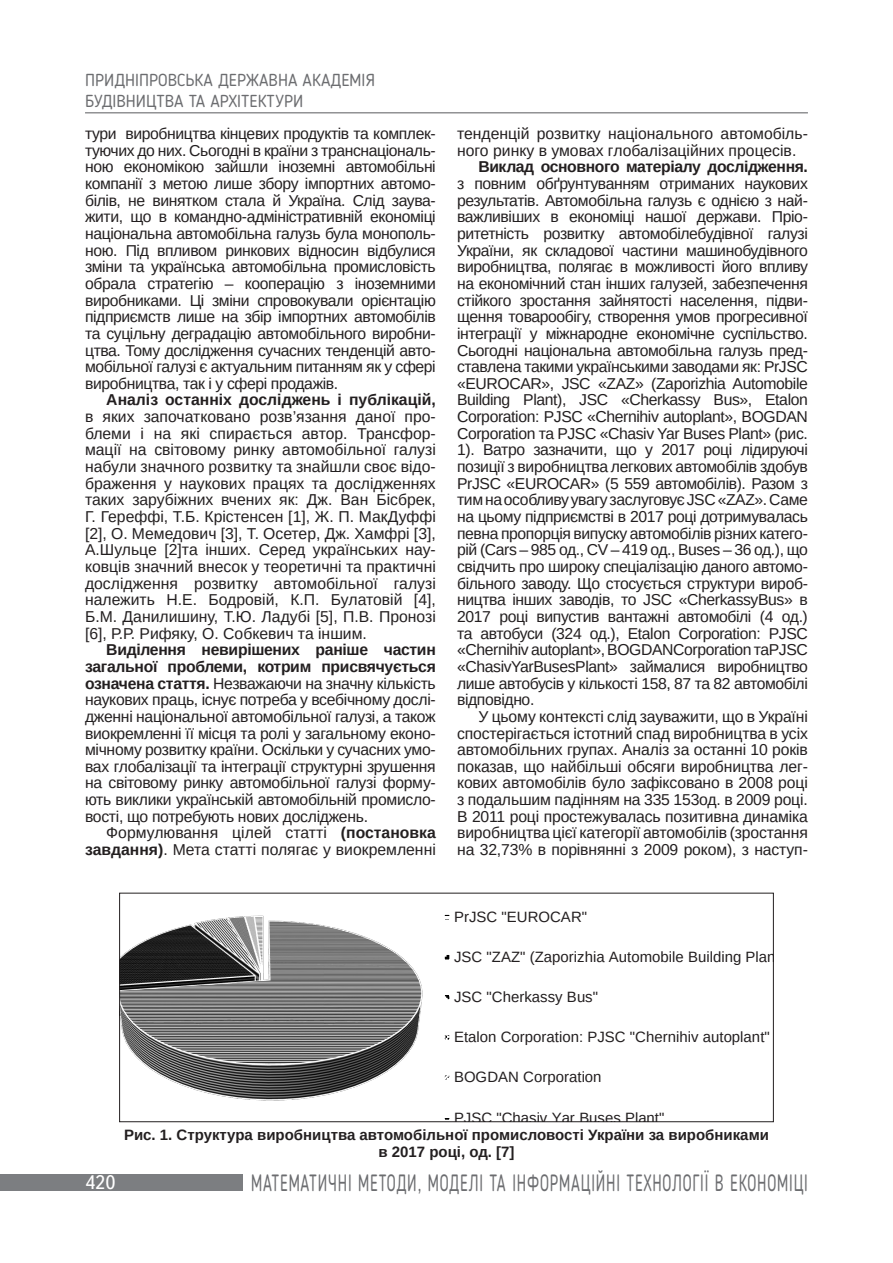
<style>
.page{position:relative;width:893px;height:1263px;background:#fff}
.page>*{position:absolute;margin:0;border:0;box-sizing:border-box;transform-origin:0 0}
.t1{font:23.4px "Blogger Sans";letter-spacing:.05em;color:#6c6d70;scale:.69 1}
.t2{font:19.5px "Ukrainian Text";color:#fff}
.t3{font:17.25px/20.7px "Blogger Sans";color:#6c6d70}
.Текст_основной_GREP{font:15.75px/16.6px "Arimo";letter-spacing:-.01em;color:#231f20;text-align:justify}
.t4{font:15px "Arimo";color:#231f20}
.Рисунок{font:700 15px/16.5px "Arimo";color:#231f20;text-align:center}
.s1{font-weight:700}
</style>
<div class="page">
<hr style="left:85px;top:112px;width:723px;height:1px;background:#6c6d70">
<div style="left:0;top:1173px;width:242px;height:17px;background:#7c7e81"></div>
<img style="left:121px;top:915px;width:302px;height:186px">
<div style="left:442px;top:912px;width:10px;height:10px;border:3px solid #fff"></div>
<div style="left:442px;top:952px;width:10px;height:10px;border:3px solid #fff"></div>
<div style="left:442px;top:992px;width:10px;height:10px;border:3px solid #fff"></div>
<div style="left:442px;top:1032px;width:10px;height:10px;border:3px solid #fff"></div>
<div style="left:442px;top:1072px;width:10px;height:11px;border:3px solid #fff"></div>
<div style="left:119px;top:893px;width:655px;height:229px;border:1px solid #231f20"></div>
<p class="t3" style="left:85px;top:69px;width:291px">ПРИДНІПРОВСЬКА ДЕРЖАВНА АКАДЕМІЯ<br>БУДІВНИЦТВА ТА АРХІТЕКТУРИ</p>
<p class="Текст_основной_GREP" style="left:85px;top:125px;width:352px">тури виробництва кінцевих продуктів та комплек&shy;туючих до них. Сьогодні в країни з транснаціональ&shy;ною економікою зайшли іноземні автомобільні компанії з метою лише збору імпортних автомо&shy;білів, не винятком стала й Україна. Слід заува&shy;жити, що в командно-адміністративній економіці національна автомобільна галузь була монополь&shy;ною. Під впливом ринкових відносин відбулися зміни та українська автомобільна промисловість обрала стратегію – кооперацію з іноземними виробниками. Ці зміни спровокували орієнтацію підприємств лише на збір імпортних автомобілів та суцільну деградацію автомобільного виробни&shy;цтва. Тому дослідження сучасних тенденцій авто&shy;мобільної галузі є актуальним питанням як у сфері виробництва, так і у сфері продажів.</p>
<p class="Текст_основной_GREP" style="left:85px;top:392px;width:352px;text-indent:21px"><span class="s1">Аналіз останніх досліджень і публікацій, </span>в яких започатковано розв’язання даної про&shy;блеми і на які спирається автор. Трансфор&shy;мації на світовому ринку автомобільної галузі набули значного розвитку та знайшли своє відо&shy;браження у наукових працях та дослідженнях таких зарубіжних вчених як: Дж. Ван Бісбрек, Г. Гереффі, Т.Б. Крістенсен [1], Ж. П. МакДуффі [2], О. Мемедович [3], Т. Осетер, Дж. Хамфрі [3], А.Шульце [2]та інших. Серед українських нау&shy;ковців значний внесок у теоретичні та практичні дослідження розвитку автомобільної галузі належить Н.Е. Бодровій, К.П. Булатовій [4], Б.М. Данилишину, Т.Ю. Ладубі [5], П.В. Пронозі [6], Р.Р. Рифяку, О. Собкевич та іншим.</p>
<p class="Текст_основной_GREP" style="left:85px;top:642px;width:352px;text-indent:21px"><span class="s1">Виділення невирішених раніше частин загальної проблеми, котрим присвячується означена стаття.</span> Незважаючи на значну кількість наукових праць, існує потреба у всебічному дослі&shy;дженні національної автомобільної галузі, а також виокремленні її місця та ролі у загальному еконо&shy;мічному розвитку країни. Оскільки у сучасних умо&shy;вах глобалізації та інтеграції структурні зрушення на світовому ринку автомобільної галузі форму&shy;ють виклики українській автомобільній промисло&shy;вості, що потребують нових досліджень.</p>
<p class="Текст_основной_GREP" style="left:85px;top:825px;width:352px;text-align:right">Формулювання цілей статті <span class="s1">(постановка завдання)</span>. Мета статті полягає у виокремленні</p>
<p class="Текст_основной_GREP" style="left:457px;top:125px;width:352px">тенденцій розвитку національного автомобіль&shy;ного ринку в умовах глобалізаційних процесів.</p>
<p class="Текст_основной_GREP" style="left:457px;top:159px;width:352px;text-indent:21px"><span class="s1">Виклад основного матеріалу дослідження. </span>з повним обґрунтуванням отриманих наукових результатів. Автомобільна галузь є однією з най&shy;важливіших в економіці нашої держави. Пріо&shy;ритетність розвитку автомобілебудівної галузі України, як складової частини машинобудівного виробництва, полягає в можливості його впливу на економічний стан інших галузей, забезпечення стійкого зростання зайнятості населення, підви&shy;щення товарообігу, створення умов прогресивної інтеграції у міжнародне економічне суспільство.<br>Сьогодні національна автомобільна галузь пред&shy;ставлена такими українськими заводами як: PrJSC «EUROCAR», JSC «ZAZ» (Zaporizhia Automobile Building Plant), JSC «Cherkassy Bus», Etalon Corporation: PJSC «Chernihiv autoplant», BOGDAN Corporation та PJSC «Chаsiv Yar Buses Plant» (рис.<br>1). Ватро зазначити, що у 2017 році лідируючі позиції з виробництва легкових автомобілів здобув PrJSC «EUROCAR» (5 559 автомобілів). Разом з тим на особливу увагу заслуговує JSC «ZAZ». Саме на цьому підприємстві в 2017 році дотримувалась певна пропорція випуску автомобілів різних катего&shy;рій (Cars – 985 од., CV – 419 од., Buses – 36 од.), що свідчить про широку спеціалізацію даного автомо&shy;більного заводу. Що стосується структури вироб&shy;ництва інших заводів, то JSC «CherkassyBus» в 2017 році випустив вантажні автомобілі (4 од.) та автобуси (324 од.), Etalon Corporation: PJSC «Chernihiv autoplant», BOGDANCorporation таPJSC «ChаsivYarBusesPlant» займалися виробництво лише автобусів у кількості 158, 87 та 82 автомобілі відповідно.</p>
<p class="Текст_основной_GREP" style="left:457px;top:708px;width:352px;text-indent:21px">У цьому контексті слід зауважити, що в Україні спостерігається істотний спад виробництва в усіх автомобільних групах. Аналіз за останні 10 років показав, що найбільші обсяги виробництва лег&shy;кових автомобілів було зафіксовано в 2008 році з подальшим падінням на 335 153од. в 2009 році.<br>В 2011 році простежувалась позитивна динаміка виробництва цієї категорії автомобілів (зростання на 32,73% в порівнянні з 2009 роком), з наступ-</p>
<p class="t4" style="left:454px;top:907px;width:135px">PrJSC "EUROCAR"</p>
<p class="t4" style="left:454px;top:947px;width:332px">JSC "ZAZ" (Zaporizhia Automobile Building Plant)</p>
<p class="t4" style="left:454px;top:987px;width:146px">JSC "Cherkassy Bus"</p>
<p class="t4" style="left:454px;top:1027px;width:317px">Etalon Corporation: PJSC "Chernihiv autoplant"</p>
<p class="t4" style="left:454px;top:1067px;width:149px">BOGDAN Corporation</p>
<p class="t4" style="left:454px;top:1108px;width:212px">PJSC "Chаsiv Yar Buses Plant"</p>
<p class="Рисунок" style="left:124px;top:1127px;width:646px">Рис. 1. Структура виробництва автомобільної промисловості України за виробниками в 2017 році, од. [7]</p>
<p class="t2" style="left:85px;top:1172px;width:32px">420</p>
<h1 class="t1" style="left:251px;top:1168px;width:809px">МАТЕМАТИЧНІ МЕТОДИ, МОДЕЛІ ТА ІНФОРМАЦІЙНІ ТЕХНОЛОГІЇ В ЕКОНОМІЦІ</h1>
</div>
